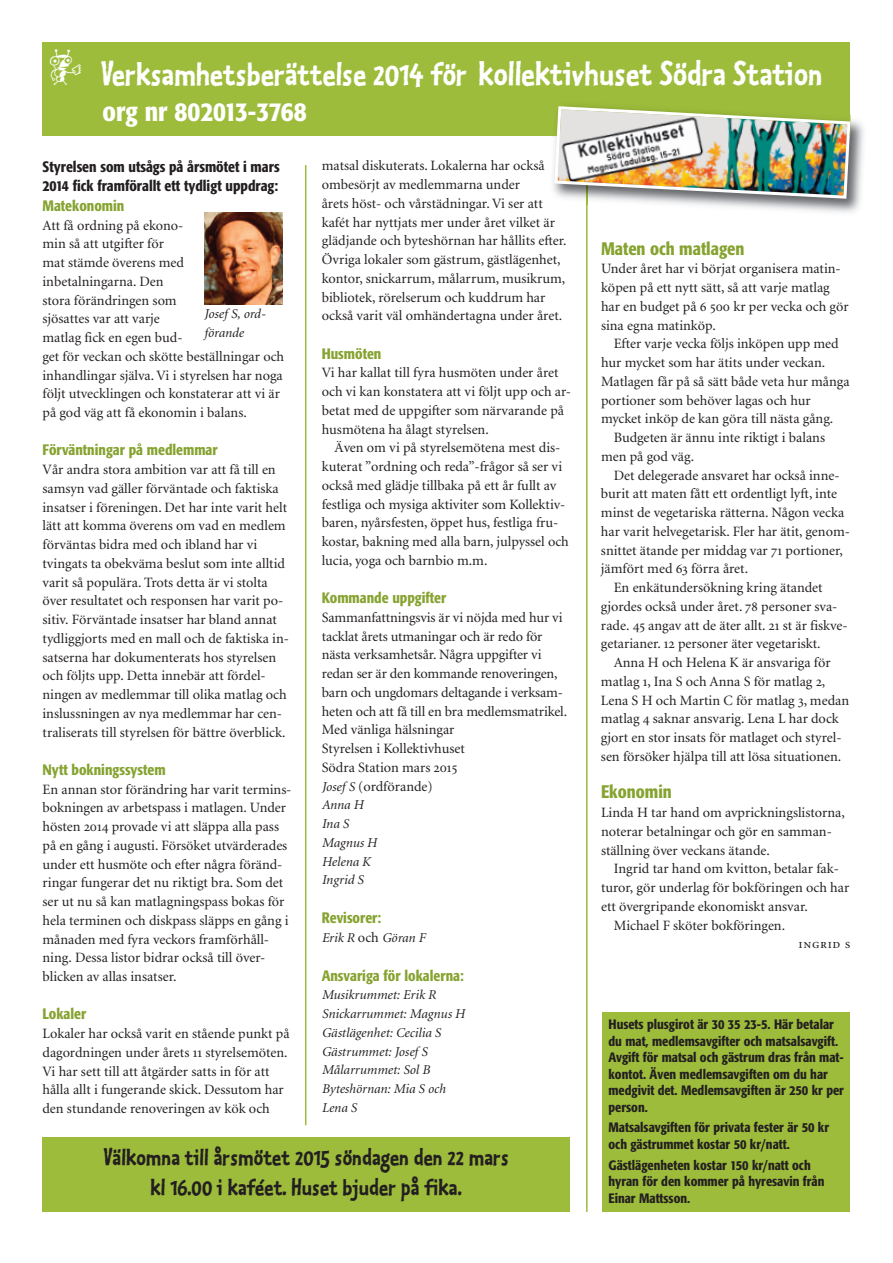
<style>
.page{position:relative;width:893px;height:1263px;background:#fff}
.page>*{position:absolute;margin:0;border:0;box-sizing:border-box;transform-origin:0 0}
.t1{font:700 36px "Kosmik Ex";color:#fff}
.t2{font:500 condensed 27px "Formata";color:#fff}
.t3{font:700 25.5px/30px "Kosmik Ex";color:#231f20;text-align:center}
.t4{font:500 condensed 18px "Formata";color:#86a331}
.t5{font:500 condensed 15px "Formata";color:#86a331}
.t6{font:500 condensed 15px/19.5px "Formata";color:#231f20}
.t7{font:14.25px/18.8px "Minion";color:#231f20}
.t8{font:500 condensed 13.5px/16.5px "Formata";color:#231f20}
.t9{font:italic 13.5px/18.8px "Minion";color:#231f20}
.t10{font:13.5px "Minion Exp";letter-spacing:.05em;color:#231f20}
.s1{font-family:"Big Cheese";font-weight:300;font-size:45px}
.s2{font-size:37.5px}
.s3{font-family:"Minion Exp"}
.s4{font-style:italic;font-size:13.5px}
.s5{font-style:normal;font-size:14.25px}
</style>
<div class="page">
<hr style="left:305px;top:165px;width:1px;height:960px;background:#9dbc3b">
<hr style="left:586px;top:167px;width:2px;height:1045px;background:#9dbc3b">
<div style="left:43px;top:43px;width:807px;height:93px;background:#9dbc3b"></div>
<div style="left:43px;top:1137px;width:527px;height:75px;background:#9dbc3b"></div>
<img style="left:551px;top:120px;width:313px;height:99px">
<img style="left:553px;top:106px;width:299px;height:94px">
<img style="left:204px;top:213px;width:78px;height:91px">
<div style="left:602px;top:1013px;width:248px;height:199px;background:#9dbc3b"></div>
<h1 class="t1" style="left:49px;top:50px;width:776px"><span class="s1">o</span> Verksamhetsberättelse 2014 för <span class="s2">kollektivhuset Södra Station</span></h1>
<h2 class="t2" style="left:103px;top:95px;width:206px">org nr 802013-3768</h2>
<p class="t6" style="left:43px;top:157px;width:239px">Styrelsen som utsågs på årsmötet i mars<br>2014 fick framförallt ett tydligt uppdrag:</p>
<p class="t5" style="left:43px;top:196px;width:83px">Matekonomin</p>
<p class="t7" style="left:43px;top:216px;width:243px">Att få ordning på ekono-<br>min så att utgifter för<br>mat stämde överens med<br>inbetalningarna. Den<br>stora förändringen som<br>sjösattes var att varje<br>matlag fick en egen bud-<br>get för veckan och skötte beställningar och inhandlingar själva. Vi i styrelsen har noga följt utvecklingen och konstaterar att vi är på god väg att få ekonomin i balans.</p>
<p class="t5" style="left:43px;top:441px;width:177px">Förväntningar på medlemmar</p>
<p class="t7" style="left:43px;top:461px;width:248px">Vår andra stora ambition var att få till en samsyn vad gäller förväntade och faktiska insatser i föreningen. Det har inte varit helt lätt att komma överens om vad en medlem förväntas bidra med och ibland har vi tvingats ta obekväma beslut som inte alltid varit så populära. Trots detta är vi stolta över resultatet och responsen har varit po&shy;sitiv. Förväntade insatser har bland annat tydliggjorts med en mall och de faktiska in&shy;satserna har dokumenterats hos styrelsen och följts upp. Detta innebär att fördel&shy;ningen av medlemmar till olika matlag och inslussningen av nya medlemmar har cen&shy;traliserats till styrelsen för bättre överblick.</p>
<p class="t5" style="left:43px;top:760px;width:125px">Nytt bokningssystem</p>
<p class="t7" style="left:43px;top:780px;width:250px">En annan stor förändring har varit termins&shy;bokningen av arbetspass i matlagen. Under hösten <span class="s3">2014</span> provade vi att släppa alla pass på en gång i augusti. Försöket utvärderades under ett husmöte och efter några föränd&shy;ringar fungerar det nu riktigt bra. Som det ser ut nu så kan matlagningspass bokas för hela terminen och diskpass släpps en gång i månaden med fyra veckors framförhåll&shy;ning. Dessa listor bidrar också till över&shy;blicken av allas insatser.</p>
<p class="t5" style="left:43px;top:1005px;width:45px">Lokaler</p>
<p class="t7" style="left:43px;top:1025px;width:249px">Lokaler har också varit en stående punkt på dagordningen under årets <span class="s3">11</span> styrelsemöten.<br>Vi har sett till att åtgärder satts in för att hålla allt i fungerande skick. Dessutom har den stundande renoveringen av kök och</p>
<p class="t9" style="left:204px;top:305px;width:63px">Josef S, ord&shy;förande</p>
<p class="t7" style="left:322px;top:157px;width:246px">matsal diskuterats. Lokalerna har också ombesörjt av medlemmarna under<br>årets höst- och vårstädningar. Vi ser att kafét har nyttjats mer under året vilket är glädjande och byteshörnan har hållits efter.<br>Övriga lokaler som gästrum, gästlägenhet, kontor, snickarrum, målarrum, musikrum, bibliotek, rörelserum och kuddrum har också varit väl omhändertagna under året.</p>
<p class="t5" style="left:322px;top:344px;width:61px">Husmöten</p>
<p class="t7" style="left:322px;top:364px;width:251px">Vi har kallat till fyra husmöten under året och vi kan konstatera att vi följt upp och ar&shy;betat med de uppgifter som närvarande på husmötena ha ålagt styrelsen.</p>
<p class="t7" style="left:322px;top:439px;width:249px;text-indent:13px">Även om vi på styrelsemötena mest dis&shy;kuterat ”ordning och reda”-frågor så ser vi också med glädje tillbaka på ett år fullt av festliga och mysiga aktiviter som Kollektiv&shy;baren, nyårsfesten, öppet hus, festliga fru&shy;kostar, bakning med alla barn, julpyssel och lucia, yoga och barnbio m.m.</p>
<p class="t5" style="left:322px;top:589px;width:126px">Kommande uppgifter</p>
<p class="t7" style="left:322px;top:608px;width:247px">Sammanfattningsvis är vi nöjda med hur vi tacklat årets utmaningar och är redo för nästa verksamhetsår. Några uppgifter vi redan ser är den kommande renoveringen, barn och ungdomars deltagande i verksam&shy;heten och att få till en bra medlemsmatrikel.<br>Med vänliga hälsningar<br>Styrelsen i Kollektivhuset<br>Södra Station mars <span class="s3">2015<br></span><span class="s4">Josef S</span> (ordförande)</p>
<p class="t9" style="left:322px;top:796px;width:57px">Anna H<br>Ina S<br>Magnus H<br>Helena K<br>Ingrid S</p>
<p class="t5" style="left:322px;top:909px;width:61px">Revisorer:</p>
<p class="t9" style="left:322px;top:929px;width:105px">Erik R <span class="s5">och</span> Göran F</p>
<p class="t5" style="left:322px;top:966px;width:144px">Ansvariga för lokalerna:</p>
<p class="t9" style="left:322px;top:986px;width:145px">Musikrummet: Erik R<br>Snickarrummet: Magnus H<br>Gästlägenhet: Cecilia S<br>Gästrummet: Josef S<br>Målarrummet: Sol B<br>Byteshörnan: Mia S och<br>Lena S</p>
<h3 class="t3" style="left:103px;top:1141px;width:407px">Välkomna till årsmötet 2015 söndagen den 22 mars kl 16.00 i kaféet. Huset bjuder på fika.</h3>
<p class="t4" style="left:601px;top:237px;width:145px">Maten och matlagen</p>
<p class="t7" style="left:601px;top:260px;width:249px">Under året har vi börjat organisera matin&shy;köpen på ett nytt sätt, så att varje matlag har en budget på <span class="s3">6 500</span> kr per vecka och gör sina egna matinköp.</p>
<p class="t7" style="left:614px;top:335px;width:226px">Efter varje vecka följs inköpen upp med</p>
<p class="t7" style="left:601px;top:354px;width:226px">hur mycket som har ätits under veckan.</p>
<p class="t7" style="left:601px;top:372px;width:250px">Matlagen får på så sätt både veta hur många</p>
<p class="t7" style="left:601px;top:391px;width:211px">portioner som behöver lagas och hur</p>
<p class="t7" style="left:601px;top:410px;width:234px">mycket inköp de kan göra till nästa gång.</p>
<p class="t7" style="left:614px;top:429px;width:213px">Budgeten är ännu inte riktigt i balans</p>
<p class="t7" style="left:601px;top:447px;width:95px">men på god väg.</p>
<p class="t7" style="left:614px;top:466px;width:227px">Det delegerade ansvaret har också inne-</p>
<p class="t7" style="left:601px;top:485px;width:238px">burit att maten fått ett ordentligt lyft, inte</p>
<p class="t7" style="left:601px;top:504px;width:245px">minst de vegetariska rätterna. Någon vecka</p>
<p class="t7" style="left:601px;top:522px;width:250px">har varit helvegetarisk. Fler har ätit, genom-</p>
<p class="t7" style="left:601px;top:541px;width:243px">snittet ätande per middag var <span class="s3">71</span> portioner,</p>
<p class="t7" style="left:601px;top:560px;width:149px">jämfört med <span class="s3">63</span> förra året.</p>
<p class="t7" style="left:614px;top:579px;width:210px">En enkätundersökning kring ätandet</p>
<p class="t7" style="left:601px;top:597px;width:238px">gjordes också under året. <span class="s3">78</span> personer sva-</p>
<p class="t7" style="left:601px;top:616px;width:248px">rade. <span class="s3">45</span> angav att de äter allt. <span class="s3">21</span> st är fiskve-</p>
<p class="t7" style="left:601px;top:635px;width:221px">getarianer. <span class="s3">12</span> personer äter vegetariskt.</p>
<p class="t7" style="left:614px;top:654px;width:218px">Anna H och Helena K är ansvariga för</p>
<p class="t7" style="left:601px;top:672px;width:226px">matlag <span class="s3">1</span>, Ina S och Anna S för matlag <span class="s3">2</span>,</p>
<p class="t7" style="left:601px;top:691px;width:250px">Lena S H och Martin C för matlag <span class="s3">3</span>, medan</p>
<p class="t7" style="left:601px;top:710px;width:239px">matlag <span class="s3">4</span> saknar ansvarig. Lena L har dock</p>
<p class="t7" style="left:601px;top:729px;width:242px">gjort en stor insats för matlaget och styrel-</p>
<p class="t7" style="left:601px;top:747px;width:242px">sen försöker hjälpa till att lösa situationen.</p>
<p class="t4" style="left:601px;top:781px;width:72px">Ekonomin</p>
<p class="t7" style="left:601px;top:804px;width:245px">Linda H tar hand om avprickningslistorna, noterar betalningar och gör en samman&shy;ställning över veckans ätande.</p>
<p class="t7" style="left:614px;top:860px;width:227px">Ingrid tar hand om kvitton, betalar fak-</p>
<p class="t7" style="left:601px;top:879px;width:250px">turor, gör underlag för bokföringen och har</p>
<p class="t7" style="left:601px;top:897px;width:208px">ett övergripande ekonomiskt ansvar.</p>
<p class="t7" style="left:614px;top:916px;width:173px">Michael F sköter bokföringen.</p>
<p class="t10" style="left:798px;top:938px;width:53px">INGRID S</p>
<p class="t8" style="left:608px;top:1016px;width:237px">Husets plusgirot är 30 35 23-5. Här betalar du mat, medlemsavgifter och matsalsavgift.<br>Avgift för matsal och gästrum dras från mat&shy;kontot. Även medlemsavgiften om du har medgivit det. Medlemsavgiften är 250 kr per person.</p>
<p class="t8" style="left:608px;top:1119px;width:222px">Matsalsavgiften för privata fester är 50 kr och gästrummet kostar 50 kr/natt.</p>
<p class="t8" style="left:608px;top:1156px;width:217px">Gästlägenheten kostar 150 kr/natt och hyran för den kommer på hyresavin från<br>Einar Mattsson.</p>
</div>
